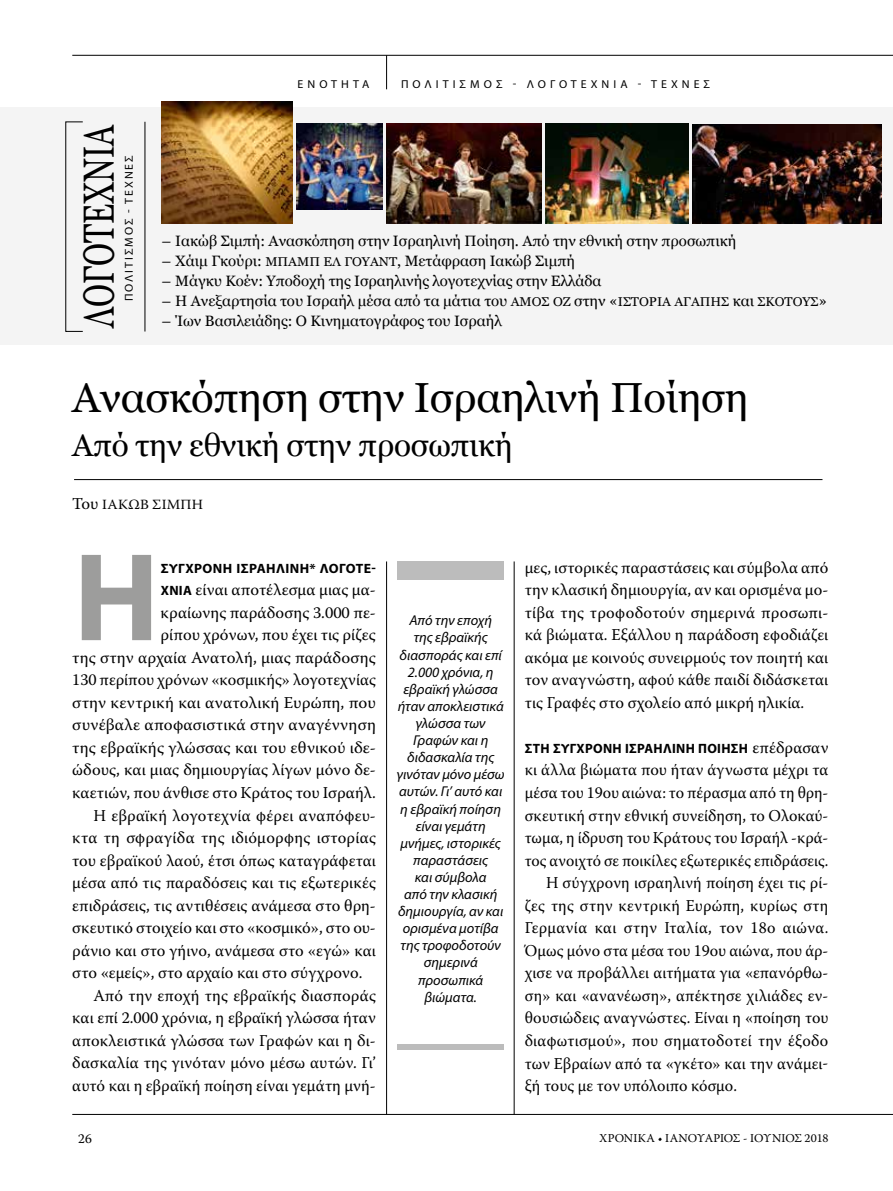
<style>
.page{position:relative;width:893px;height:1191px;background:#fff}
.page>*{position:absolute;margin:0;border:0;box-sizing:border-box;transform-origin:0 0}
.t1{font:700 126.45px "Myriad Pro";color:#9d9d9c}
.t2{font:43.65px "Georgia";color:#000;scale:.71 1}
.t3{font:42px "Georgia";letter-spacing:-.01em;color:#000}
.t4{font:31.5px "Georgia";letter-spacing:-.01em;color:#000}
.t5{font:16.5px/22.5px "Warnock Pro";letter-spacing:.005em;color:#000;text-align:justify}
.t6{font:16.5px "Warnock Pro";letter-spacing:.005em;color:#000;scale:.95 1}
.t7{font:15px "Georgia";color:#000}
.t8{font:italic 14.25px/17.1px "Myriad Pro";color:#000;text-align:center}
.t9{font:14.1px "Warnock Pro";color:#000;scale:1.04 1}
.t10{font:700 13.5px "Myriad Pro";letter-spacing:.03em;color:#000}
.t11{font:13.5px "Warnock Pro";color:#000}
.t12{font:12px "Warnock Pro";letter-spacing:-.015em;color:#000}
.t13{font:11.55px "Myriad Pro";letter-spacing:.34em;color:#000;scale:1.04 1}
.s1{font-family:"Warnock Pro";font-size:16.5px}
.s2{font-size:12.75px}
.s3{font-size:16.5px}
.s4{font-family:"Myriad Pro";font-weight:700;font-size:13.5px}
.s5{font-family:"Warnock Pro";font-weight:400;font-size:16.5px}
</style>
<div class="page">
<hr style="left:72px;top:55px;width:821px;height:1px;background:#000">
<hr style="left:72px;top:1114px;width:821px;height:1px;background:#000">
<hr style="left:386px;top:55px;width:1px;height:34px;background:#000">
<div style="left:0;top:107px;width:893px;height:237px;background:#f4f4f4"></div>
<hr style="left:145px;top:122px;width:1px;height:209px;background:#000">
<img style="left:162px;top:101px;width:130px;height:123px">
<img style="left:387px;top:123px;width:154px;height:101px">
<img style="left:297px;top:123px;width:86px;height:86px">
<img style="left:692px;top:124px;width:189px;height:100px">
<img style="left:545px;top:124px;width:143px;height:100px">
<hr style="left:386px;top:561px;width:1px;height:553px;background:#000">
<hr style="left:514px;top:561px;width:1px;height:553px;background:#000">
<div style="left:397px;top:561px;width:107px;height:18px;background:#bcbcbc"></div>
<div style="left:397px;top:1044px;width:107px;height:5px;background:#bcbcbc"></div>
<hr style="left:74px;top:479px;width:748px;height:1px;background:#000">
<h2 class="t2" style="left:67px;top:327px;width:288px;rotate:-90deg">ΛΟΓΟΤΕΧΝΙΑ</h2>
<p class="t13" style="left:122px;top:301px;width:140px;rotate:-90deg">ΠΟΛΙΤΙΣΜΟΣ - ΤΕΧΝΕΣ</p>
<p class="t13" style="left:298px;top:77px;width:70px">ενοτητα</p>
<p class="t13" style="left:401px;top:77px;width:11px">ΠΟΛΙΤΙΣΜΟΣ</p>
<p class="t13" style="left:513px;top:77px;width:55px">- ΛΟ ΓΟΤΕ</p>
<p class="t13" style="left:591px;top:77px;width:20px">Χ ΝΙΑ</p>
<p class="t13" style="left:638px;top:77px;width:53px">- ΤΕ ΧΝΕΣ</p>
<p class="t7" style="left:162px;top:230px;width:576px"><span class="s1">–</span> Ιακώβ Σιμπή: Ανασκόπηση στην Ισραηλινή Ποίηση. Από την εθνική στην προσωπική</p>
<p class="t7" style="left:162px;top:250px;width:415px"><span class="s1">–</span> Χάιμ Γκούρι: <span class="s2">ΜΠΑΜΠ ΕΛ ΓΟΥΑΝΤ</span>, Μετάφραση Ιακώβ Σιμπή</p>
<p class="t7" style="left:162px;top:270px;width:441px"><span class="s1">–</span> Μάγκυ Κοέν: Υποδοχή της Ισραηλινής λογοτεχνίας στην Ελλάδα</p>
<p class="t7" style="left:162px;top:290px;width:667px"><span class="s1">–</span> Η Ανεξαρτησία του Ισραήλ μέσα από τα μάτια του <span class="s2">ΑΜΟΣ ΟΖ</span> στην «<span class="s2">ΙΣΤΟΡΙΑ ΑΓΑΠΗΣ</span> και <span class="s2">ΣΚΟΤΟΥΣ</span>»</p>
<p class="t7" style="left:162px;top:309px;width:342px"><span class="s1">–</span> Ίων Βασιλειάδης: Ο Κινηματογράφος του Ισραήλ</p>
<h3 class="t3" style="left:72px;top:367px;width:678px">Ανασκόπηση στην Ισραηλινή Ποίηση</h3>
<h3 class="t4" style="left:72px;top:422px;width:442px">Από την εθνική στην προσωπική</h3>
<p class="t9" style="left:72px;top:495px;width:45px"><span class="s3">Του</span> Ιακώβ</p>
<p class="t9" style="left:152px;top:495px;width:20px">Σιμπή</p>
<h1 class="t1" style="left:74px;top:515px;width:71px">Η</h1>
<p class="t10" style="left:161px;top:559px;width:216px">σύγχρονη ισραηλινή* λογοτε-</p>
<p class="t5" style="left:161px;top:578px;width:217px"><span class="s4">χνία</span> είναι αποτέλεσμα μιας μα-</p>
<p class="t5" style="left:161px;top:600px;width:217px">κραίωνης παράδοσης 3.000 πε-</p>
<p class="t5" style="left:161px;top:623px;width:217px">ρίπου χρόνων, που έχει τις ρίζες</p>
<p class="t5" style="left:72px;top:646px;width:305px">της στην αρχαία Ανατολή, μιας παράδοσης</p>
<p class="t5" style="left:72px;top:668px;width:305px">130 περίπου χρόνων «κοσμικής» λογοτεχνίας</p>
<p class="t5" style="left:72px;top:691px;width:305px">στην κεντρική και ανατολική Ευρώπη, που</p>
<p class="t5" style="left:72px;top:713px;width:305px">συνέβαλε αποφασιστικά στην αναγέννηση</p>
<p class="t5" style="left:72px;top:736px;width:305px">της εβραϊκής γλώσσας και του εθνικού ιδε-</p>
<p class="t5" style="left:72px;top:758px;width:305px">ώδους, και μιας δημιουργίας λίγων μόνο δε-</p>
<p class="t5" style="left:72px;top:781px;width:305px">καετιών, που άνθισε στο Κράτος του Ισραήλ.</p>
<p class="t5" style="left:94px;top:803px;width:284px">Η εβραϊκή λογοτεχνία φέρει αναπόφευ-</p>
<p class="t5" style="left:72px;top:826px;width:305px">κτα τη σφραγίδα της ιδιόμορφης ιστορίας</p>
<p class="t5" style="left:72px;top:848px;width:305px">του εβραϊκού λαού, έτσι όπως καταγράφεται</p>
<p class="t5" style="left:72px;top:871px;width:305px">μέσα από τις παραδόσεις και τις εξωτερικές</p>
<p class="t5" style="left:72px;top:893px;width:305px">επιδράσεις, τις αντιθέσεις ανάμεσα στο θρη-</p>
<p class="t5" style="left:72px;top:916px;width:305px">σκευτικό στοιχείο και στο «κοσμικό», στο ου-</p>
<p class="t5" style="left:72px;top:938px;width:305px">ράνιο και στο γήινο, ανάμεσα στο «εγώ» και</p>
<p class="t5" style="left:72px;top:961px;width:292px">στο «εμείς», στο αρχαίο και στο σύγχρονο.</p>
<p class="t5" style="left:94px;top:984px;width:284px">Από την εποχή της εβραϊκής διασποράς</p>
<p class="t5" style="left:72px;top:1006px;width:305px">και επί 2.000 χρόνια, η εβραϊκή γλώσσα ήταν</p>
<p class="t5" style="left:72px;top:1029px;width:305px">αποκλειστικά γλώσσα των Γραφών και η δι-</p>
<p class="t5" style="left:72px;top:1051px;width:305px">δασκαλία της γινόταν μόνο μέσω αυτών. Γι’</p>
<p class="t5" style="left:72px;top:1074px;width:305px">αυτό και η εβραϊκή ποίηση είναι γεμάτη μνή-</p>
<p class="t8" style="left:397px;top:612px;width:109px">Από την εποχή<br>της εβραϊκής διασποράς και επί<br>2.000 χρόνια, η εβραϊκή γλώσσα ήταν αποκλειστικά γλώσσα των<br>Γραφών και η διδασκαλία της γινόταν μόνο μέσω αυτών. Γι’ αυτό και η εβραϊκή ποίηση είναι γεμάτη μνήμες, ιστορικές παραστάσεις<br>και σύμβολα<br>από την κλασική δημιουργία, αν και ορισμένα μοτίβα της τροφοδοτούν σημερινά προσωπικά βιώματα.</p>
<p class="t5" style="left:525px;top:555px;width:305px">μες, ιστορικές παραστάσεις και σύμβολα από την κλασική δημιουργία, αν και ορισμένα μο&shy;τίβα της τροφοδοτούν σημερινά προσωπι&shy;κά βιώματα. Εξάλλου η παράδοση εφοδιάζει ακόμα με κοινούς συνειρμούς τον ποιητή και τον αναγνώστη, αφού κάθε παιδί διδάσκεται τις Γραφές στο σχολείο από μικρή ηλικία.</p>
<p class="t10" style="left:525px;top:739px;width:305px">Στη σύγχρονη ισραηλινή ποίηση <span class="s5">επέδρασαν</span></p>
<p class="t5" style="left:525px;top:758px;width:305px">κι άλλα βιώματα που ήταν άγνωστα μέχρι τα</p>
<p class="t5" style="left:525px;top:781px;width:305px">μέσα του 19ου αιώνα: το πέρασμα από τη θρη-</p>
<p class="t5" style="left:525px;top:803px;width:305px">σκευτική στην εθνική συνείδηση, το Ολοκαύ-</p>
<p class="t5" style="left:525px;top:826px;width:305px">τωμα, η ίδρυση του Κράτους του Ισραήλ -κρά-</p>
<p class="t6" style="left:525px;top:850px;width:321px">τος ανοιχτό σε ποικίλες εξωτερικές επιδράσεις.</p>
<p class="t5" style="left:546px;top:871px;width:284px">Η σύγχρονη ισραηλινή ποίηση έχει τις ρί-</p>
<p class="t5" style="left:525px;top:893px;width:305px">ζες της στην κεντρική Ευρώπη, κυρίως στη</p>
<p class="t5" style="left:525px;top:916px;width:305px">Γερμανία και στην Ιταλία, τον 18ο αιώνα.</p>
<p class="t5" style="left:525px;top:938px;width:305px">Όμως μόνο στα μέσα του 19ου αιώνα, που άρ-</p>
<p class="t5" style="left:525px;top:961px;width:305px">χισε να προβάλλει αιτήματα για «επανόρθω-</p>
<p class="t5" style="left:525px;top:984px;width:305px">ση» και «ανανέωση», απέκτησε χιλιάδες εν-</p>
<p class="t5" style="left:525px;top:1006px;width:305px">θουσιώδεις αναγνώστες. Είναι η «ποίηση του</p>
<p class="t5" style="left:525px;top:1029px;width:305px">διαφωτισμού», που σηματοδοτεί την έξοδο</p>
<p class="t5" style="left:525px;top:1051px;width:305px">των Εβραίων από τα «γκέτο» και την ανάμει-</p>
<p class="t5" style="left:525px;top:1074px;width:214px">ξή τους με τον υπόλοιπο κόσμο.</p>
<p class="t11" style="left:78px;top:1130px;width:15px">26</p>
<p class="t12" style="left:599px;top:1130px;width:231px">ΧΡΟΝΙΚΑ • ΙΑΝΟΥΑΡΙΟΣ - ΙΟΥΝΙΟΣ 2018</p>
</div>
